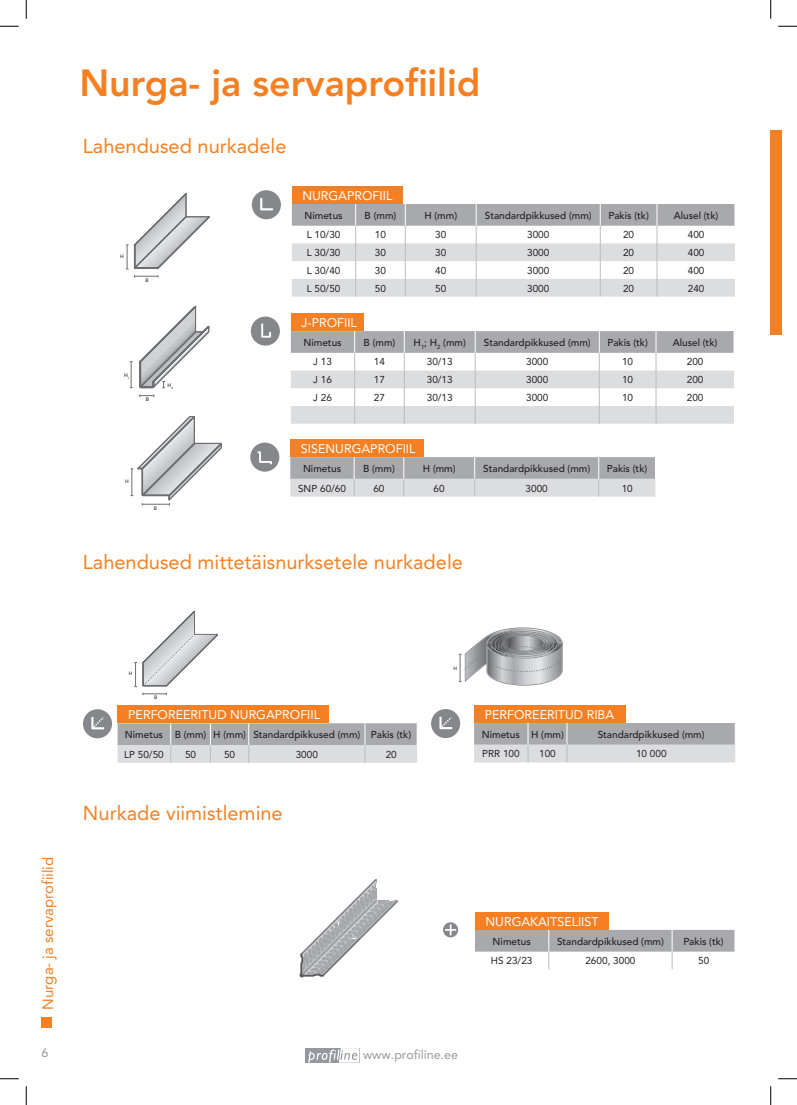
<style>
.page{position:relative;width:797px;height:1105px;background:#fff}
.page>*{position:absolute;margin:0;border:0;box-sizing:border-box;transform-origin:0 0}
.t1{font:800 37.5px "Avenir LT Std";color:#f58023}
.t2{font:20px "Avenir LT Std";color:#f58023}
.t3{font:15px "Avenir LT Std";color:#f58023}
.t4{font:12.5px "Avenir LT Std";color:#fff}
.t5{font:12.5px "Avenir LT Std";color:#95999f}
.t6{font:500 10px "Avenir LT Std";color:#231f20}
.t7{font:10px "Avenir LT Std";color:#231f20}
.t8{font:500 5.12px "Avenir LT Std";color:#231f20}
.t9{font:500 5px "Avenir LT Std";color:#231f20}
.t10{font:500 4.88px "Avenir LT Std";color:#231f20}
</style>
<div class="page">
<div style="left:305px;top:1048px;width:54px;height:15px;background:#95999f"></div>
<svg style="left:308px;top:1048px;width:51px;height:15px"></svg>
<div style="left:41px;top:1017px;width:11px;height:10px;background:#f58023"></div>
<div style="left:291px;top:313px;width:72px;height:18px;background:#f58023"></div>
<div style="left:292px;top:186px;width:111px;height:18px;background:#f58023"></div>
<svg style="left:292px;top:204px;width:443px;height:93px"></svg>
<svg style="left:290px;top:457px;width:366px;height:40px;background:#c0c1c4"></svg>
<svg style="left:291px;top:331px;width:443px;height:93px"></svg>
<div style="left:251px;top:317px;width:29px;height:29px;background:#85878b;border-radius:50%"></div>
<svg style="left:261px;top:324px;width:10px;height:14px"></svg>
<div style="left:290px;top:439px;width:134px;height:18px;background:#f58023"></div>
<div style="left:250px;top:443px;width:29px;height:29px;background:#85878b;border-radius:50%"></div>
<svg style="left:258px;top:451px;width:14px;height:13px"></svg>
<svg style="left:131px;top:416px;width:91px;height:89px"></svg>
<svg style="left:130px;top:361px;width:3px;height:27px"></svg>
<svg style="left:140px;top:394px;width:15px;height:3px"></svg>
<svg style="left:139px;top:306px;width:70px;height:82px"></svg>
<svg style="left:126px;top:193px;width:84px;height:84px"></svg>
<div style="left:252px;top:190px;width:29px;height:29px;background:#85878b;border-radius:50%"></div>
<svg style="left:260px;top:198px;width:13px;height:12px"></svg>
<svg style="left:459px;top:627px;width:104px;height:59px"></svg>
<svg style="left:118px;top:723px;width:299px;height:40px;background:#c0c1c4"></svg>
<div style="left:118px;top:705px;width:211px;height:18px;background:#f58023"></div>
<div style="left:474px;top:705px;width:152px;height:18px;background:#f58023"></div>
<svg style="left:134px;top:662px;width:3px;height:25px"></svg>
<svg style="left:143px;top:693px;width:24px;height:2px"></svg>
<svg style="left:143px;top:611px;width:75px;height:75px"></svg>
<div style="left:83px;top:709px;width:29px;height:29px;background:#85878b;border-radius:50%"></div>
<svg style="left:91px;top:717px;width:13px;height:12px"></svg>
<div style="left:431px;top:709px;width:29px;height:29px;background:#85878b;border-radius:50%"></div>
<svg style="left:439px;top:717px;width:13px;height:12px"></svg>
<svg style="left:475px;top:930px;width:260px;height:39px"></svg>
<div style="left:475px;top:912px;width:133px;height:18px;background:#f58023"></div>
<svg style="left:443px;top:922px;width:15px;height:15px"></svg>
<svg style="left:445px;top:924px;width:11px;height:11px"></svg>
<svg style="left:300px;top:879px;width:98px;height:99px"></svg>
<div style="left:770px;top:130px;width:11px;height:204px;background:#f58023"></div>
<svg style="left:474px;top:723px;width:261px;height:39px;background:#bfc0c3"></svg>
<svg style="left:0;top:25px;width:19px;height:2px"></svg>
<svg style="left:778px;top:25px;width:19px;height:2px"></svg>
<svg style="left:0;top:1078px;width:19px;height:1px"></svg>
<svg style="left:778px;top:1078px;width:19px;height:1px"></svg>
<svg style="left:25px;top:0;width:2px;height:19px"></svg>
<svg style="left:25px;top:1086px;width:2px;height:19px"></svg>
<svg style="left:770px;top:0;width:1px;height:19px"></svg>
<svg style="left:770px;top:1086px;width:1px;height:19px"></svg>
<h1 class="t1" style="left:79px;top:61px;width:402px">Nurga- ja servaprofiilid</h1>
<h2 class="t2" style="left:83px;top:134px;width:205px">Lahendused nurkadele</h2>
<p class="t9" style="left:120px;top:253px;width:5px">H</p>
<p class="t9" style="left:145px;top:277px;width:5px">B</p>
<p class="t8" style="left:124px;top:372px;width:7px">H<sub>1</sub></p>
<p class="t8" style="left:146px;top:397px;width:5px">B</p>
<p class="t8" style="left:168px;top:382px;width:7px">H<sub>2</sub></p>
<p class="t9" style="left:125px;top:478px;width:5px">H</p>
<p class="t9" style="left:154px;top:505px;width:5px">B</p>
<p class="t4" style="left:302px;top:188px;width:91px">NURGAPROFIIL</p>
<p class="t6" style="left:304px;top:209px;width:40px">Nimetus</p>
<p class="t6" style="left:364px;top:209px;width:33px">B (mm)</p>
<p class="t6" style="left:424px;top:209px;width:34px">H (mm)</p>
<p class="t6" style="left:485px;top:209px;width:108px">Standardpikkused (mm)</p>
<p class="t6" style="left:608px;top:209px;width:42px">Pakis (tk)</p>
<p class="t6" style="left:673px;top:209px;width:46px">Alusel (tk)</p>
<p class="t7" style="left:307px;top:229px;width:35px">L 10/30</p>
<p class="t7" style="left:375px;top:229px;width:13px">10</p>
<p class="t7" style="left:435px;top:229px;width:13px">30</p>
<p class="t7" style="left:527px;top:229px;width:24px">3000</p>
<p class="t7" style="left:623px;top:229px;width:13px">20</p>
<p class="t7" style="left:687px;top:229px;width:18px">400</p>
<p class="t7" style="left:307px;top:247px;width:35px">L 30/30</p>
<p class="t7" style="left:375px;top:247px;width:13px">30</p>
<p class="t7" style="left:435px;top:247px;width:13px">30</p>
<p class="t7" style="left:527px;top:247px;width:24px">3000</p>
<p class="t7" style="left:623px;top:247px;width:13px">20</p>
<p class="t7" style="left:687px;top:247px;width:18px">400</p>
<p class="t7" style="left:307px;top:264px;width:35px">L 30/40</p>
<p class="t7" style="left:375px;top:264px;width:13px">30</p>
<p class="t7" style="left:435px;top:264px;width:13px">40</p>
<p class="t7" style="left:527px;top:264px;width:24px">3000</p>
<p class="t7" style="left:623px;top:264px;width:13px">20</p>
<p class="t7" style="left:687px;top:265px;width:18px">400</p>
<p class="t7" style="left:307px;top:282px;width:35px">L 50/50</p>
<p class="t7" style="left:375px;top:282px;width:13px">50</p>
<p class="t7" style="left:435px;top:282px;width:13px">50</p>
<p class="t7" style="left:527px;top:282px;width:24px">3000</p>
<p class="t7" style="left:623px;top:282px;width:13px">20</p>
<p class="t7" style="left:687px;top:282px;width:18px">240</p>
<p class="t4" style="left:301px;top:315px;width:57px">J-PROFIIL</p>
<p class="t6" style="left:303px;top:336px;width:40px">Nimetus</p>
<p class="t6" style="left:363px;top:336px;width:33px">B (mm)</p>
<p class="t6" style="left:413px;top:336px;width:54px">H<sub>1</sub>; H<sub>2</sub> (mm)</p>
<p class="t6" style="left:484px;top:336px;width:108px">Standardpikkused (mm)</p>
<p class="t6" style="left:607px;top:336px;width:42px">Pakis (tk)</p>
<p class="t6" style="left:672px;top:336px;width:46px">Alusel (tk)</p>
<p class="t7" style="left:313px;top:356px;width:20px">J 13</p>
<p class="t7" style="left:374px;top:356px;width:13px">14</p>
<p class="t7" style="left:427px;top:356px;width:27px">30/13</p>
<p class="t7" style="left:526px;top:356px;width:24px">3000</p>
<p class="t7" style="left:622px;top:356px;width:13px">10</p>
<p class="t7" style="left:686px;top:356px;width:18px">200</p>
<p class="t7" style="left:313px;top:374px;width:20px">J 16</p>
<p class="t7" style="left:374px;top:374px;width:13px">17</p>
<p class="t7" style="left:427px;top:374px;width:27px">30/13</p>
<p class="t7" style="left:526px;top:374px;width:24px">3000</p>
<p class="t7" style="left:622px;top:374px;width:13px">10</p>
<p class="t7" style="left:686px;top:374px;width:18px">200</p>
<p class="t7" style="left:313px;top:392px;width:20px">J 26</p>
<p class="t7" style="left:374px;top:392px;width:13px">27</p>
<p class="t7" style="left:427px;top:392px;width:27px">30/13</p>
<p class="t7" style="left:526px;top:392px;width:24px">3000</p>
<p class="t7" style="left:622px;top:392px;width:13px">10</p>
<p class="t7" style="left:686px;top:392px;width:18px">200</p>
<p class="t4" style="left:301px;top:441px;width:116px">SISENURGAPROFIIL</p>
<p class="t6" style="left:303px;top:462px;width:40px">Nimetus</p>
<p class="t6" style="left:363px;top:462px;width:33px">B (mm)</p>
<p class="t6" style="left:423px;top:462px;width:34px">H (mm)</p>
<p class="t6" style="left:483px;top:462px;width:108px">Standardpikkused (mm)</p>
<p class="t6" style="left:607px;top:462px;width:42px">Pakis (tk)</p>
<p class="t7" style="left:298px;top:482px;width:49px">SNP 60/60</p>
<p class="t7" style="left:373px;top:482px;width:13px">60</p>
<p class="t7" style="left:433px;top:482px;width:13px">60</p>
<p class="t7" style="left:525px;top:482px;width:24px">3000</p>
<p class="t7" style="left:621px;top:482px;width:13px">10</p>
<h2 class="t2" style="left:83px;top:550px;width:381px">Lahendused mittetäisnurksetele nurkadele</h2>
<p class="t9" style="left:129px;top:671px;width:5px">H</p>
<p class="t9" style="left:154px;top:695px;width:5px">B</p>
<p class="t10" style="left:453px;top:665px;width:5px">H</p>
<p class="t4" style="left:128px;top:707px;width:193px">PERFOREERITUD NURGAPROFIIL</p>
<p class="t4" style="left:485px;top:707px;width:131px">PERFOREERITUD RIBA</p>
<p class="t6" style="left:125px;top:729px;width:288px">Nimetus B (mm) H (mm) Standardpikkused (mm) Pakis (tk)</p>
<p class="t7" style="left:124px;top:748px;width:41px">LP 50/50</p>
<p class="t7" style="left:185px;top:748px;width:13px">50</p>
<p class="t7" style="left:224px;top:748px;width:13px">50</p>
<p class="t7" style="left:296px;top:748px;width:24px">3000</p>
<p class="t7" style="left:385px;top:748px;width:13px">20</p>
<h3 class="t3" style="left:39px;top:1010px;width:154px;rotate:-90deg">Nurga- ja servaprofiilid</h3>
<h2 class="t2" style="left:83px;top:801px;width:201px">Nurkade viimistlemine</h2>
<p class="t5" style="left:41px;top:1045px;width:8px">6</p>
<p class="t5" style="left:363px;top:1047px;width:96px">www.profiline.ee</p>
<p class="t6" style="left:482px;top:728px;width:84px">Nimetus H (mm)</p>
<p class="t6" style="left:597px;top:728px;width:108px">Standardpikkused (mm)</p>
<p class="t7" style="left:482px;top:748px;width:39px">PRR 100</p>
<p class="t7" style="left:539px;top:748px;width:18px">100</p>
<p class="t7" style="left:636px;top:748px;width:32px">10 000</p>
<p class="t4" style="left:485px;top:914px;width:115px">NURGAKAITSELIIST</p>
<p class="t6" style="left:492px;top:935px;width:40px">Nimetus</p>
<p class="t6" style="left:557px;top:935px;width:108px">Standardpikkused (mm)</p>
<p class="t6" style="left:683px;top:935px;width:42px">Pakis (tk)</p>
<p class="t7" style="left:491px;top:955px;width:43px">HS 23/23</p>
<p class="t7" style="left:585px;top:955px;width:52px">2600, 3000</p>
<p class="t7" style="left:698px;top:955px;width:13px">50</p>
</div>
